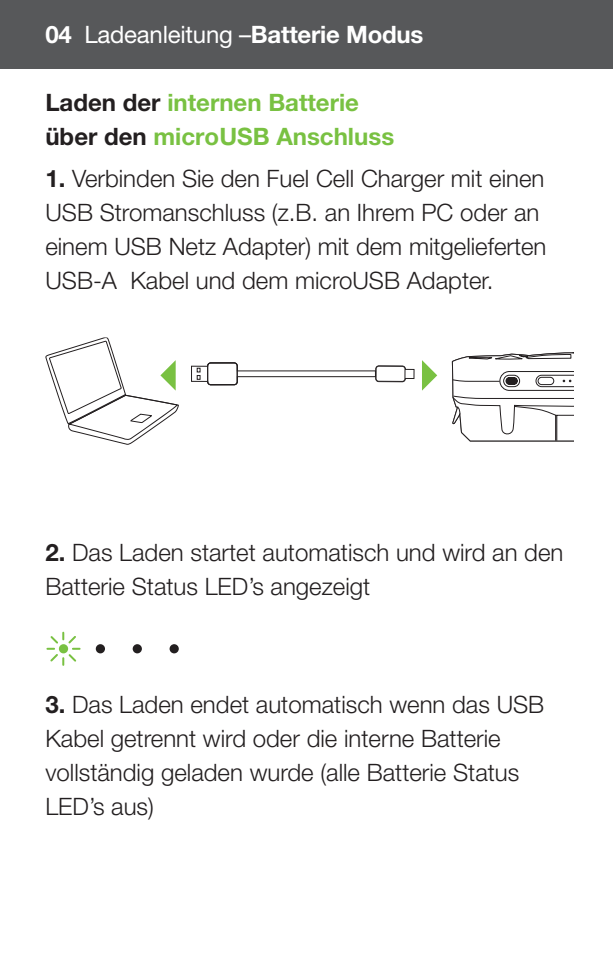
<style>
.page{position:relative;width:613px;height:964px;background:#fff}
.page>*{position:absolute;margin:0;border:0;box-sizing:border-box;transform-origin:0 0}
.t1{font:300 24px/34px "Helvetica Neue LT Pro";color:#231f20}
.t2{font:700 24px/34px "Helvetica Neue LT Pro";color:#79c142}
.t3{font:700 24px "Helvetica Neue LT Pro";letter-spacing:-.01em;color:#fff}
.s1{font-weight:400}
.s2{color:#231f20}
.s3{font-weight:700}
</style>
<div class="page">
<div style="left:0;top:0;width:612px;height:68px;background:#57585a"></div>
<div style="left:169px;top:644px;width:10px;height:9px;background:#231f20;border-radius:50%"></div>
<div style="left:133px;top:644px;width:9px;height:9px;background:#231f20;border-radius:50%"></div>
<div style="left:96px;top:644px;width:9px;height:9px;background:#231f20;border-radius:50%"></div>
<svg style="left:47px;top:633px;width:33px;height:32px"></svg>
<svg style="left:451px;top:352px;width:123px;height:90px"></svg>
<svg style="left:422px;top:360px;width:15px;height:31px"></svg>
<svg style="left:191px;top:362px;width:224px;height:24px"></svg>
<svg style="left:45px;top:337px;width:134px;height:108px"></svg>
<hr style="left:612px;top:0;width:1px;height:68px;background:#57585a">
<p class="t3" style="left:45px;top:19px;width:379px">04 <span class="s1">Ladeanleitung –</span>Batterie Modus</p>
<p class="t2" style="left:45px;top:85px;width:350px"><span class="s2">Laden der</span> internen Batterie <span class="s2">über den</span> microUSB Anschluss</p>
<p class="t1" style="left:45px;top:161px;width:502px"><span class="s3">1.</span> Verbinden Sie den Fuel Cell Charger mit einen USB Stromanschluss (z.B. an Ihrem PC oder an einem USB Netz Adapter) mit dem mitgelieferten USB-A Kabel und dem microUSB Adapter.</p>
<p class="t1" style="left:45px;top:535px;width:519px"><span class="s3">2.</span> Das Laden startet automatisch und wird an den<br>Batterie Status LED’s angezeigt</p>
<p class="t1" style="left:45px;top:687px;width:500px"><span class="s3">3.</span> Das Laden endet automatisch wenn das USB Kabel getrennt wird oder die interne Batterie vollständig geladen wurde (alle Batterie Status LED’s aus)</p>
</div>
